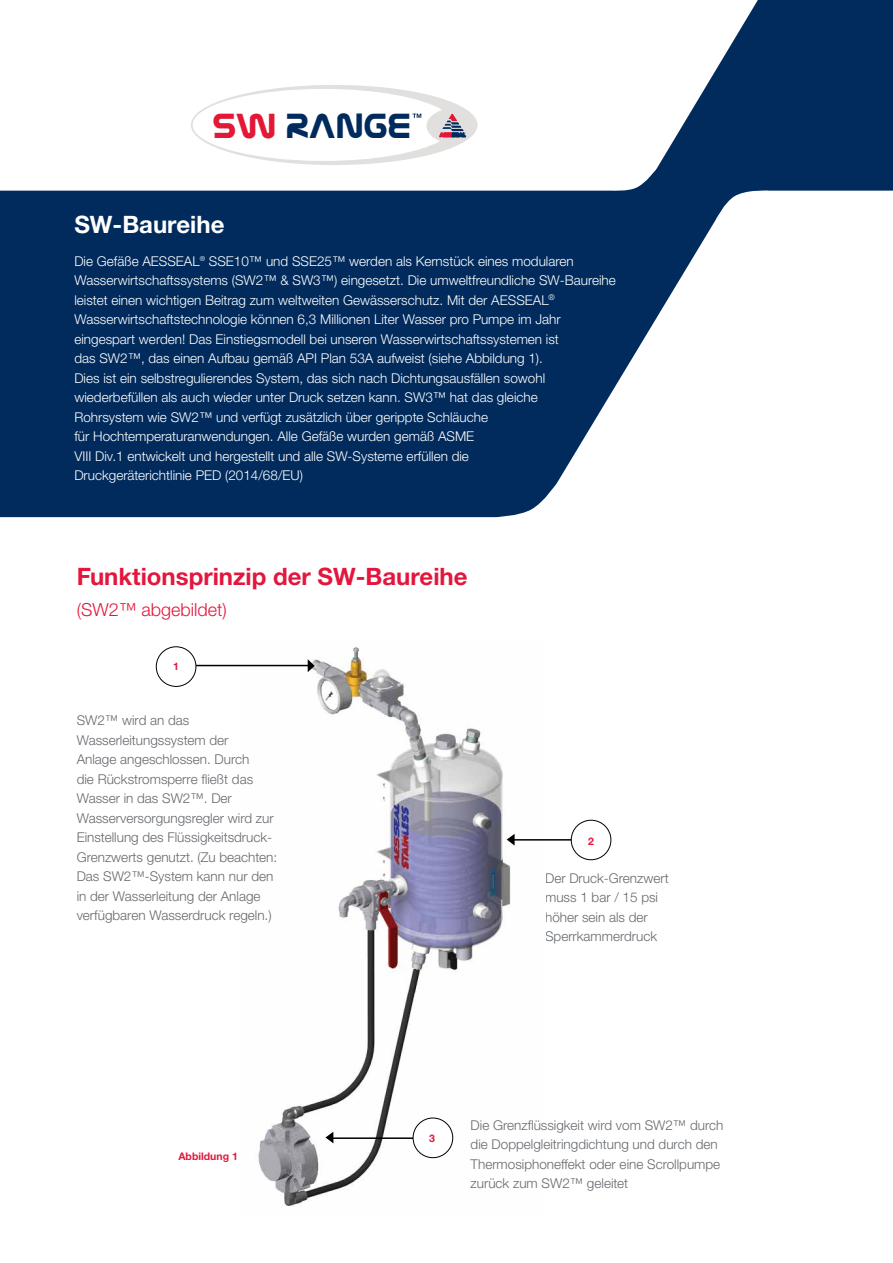
<style>
.page{position:relative;width:893px;height:1263px;background:#fff}
.page>*{position:absolute;margin:0;border:0;box-sizing:border-box;transform-origin:0 0}
.t1{font:40.65px "Nasalization";color:#002b5c}
.t2{font:700 24px "Helvetica Neue LTW1 G";color:#e3173e}
.t3{font:700 24px "Helvetica Neue LTW1 G";color:#fff}
.t4{font:300 18px "Helvetica Neue LTW1 G";color:#e3173e}
.t5{font:300 13.5px/19.5px "Helvetica Neue LTW1 G";color:#fff}
.t6{font:300 13.5px/19.5px "Helvetica Neue LTW1 G";color:#65696e}
.t7{font:700 10.5px "Helvetica Neue LTW1 G";color:#e3173e}
.s1{color:#e31837}
</style>
<div class="page">
<svg style="left:0;top:0;width:893px;height:517px;fill:#002b5c"></svg>
<img style="left:242px;top:647px;width:303px;height:559px">
<hr style="left:177px;top:665px;width:132px;height:1px;background:#000">
<svg style="left:308px;top:659px;width:7px;height:13px"></svg>
<div style="left:156px;top:647px;width:40px;height:39px;background:#fff;border-radius:50%"></div>
<div style="left:156px;top:646px;width:40px;height:41px;border:1px solid #000;border-radius:50%"></div>
<hr style="left:513px;top:839px;width:72px;height:1px;background:#000">
<svg style="left:507px;top:834px;width:8px;height:11px"></svg>
<div style="left:571px;top:820px;width:40px;height:40px;background:#fff;border-radius:50%"></div>
<div style="left:571px;top:820px;width:40px;height:40px;border:1px solid #000;border-radius:50%"></div>
<hr style="left:330px;top:1137px;width:86px;height:2px;background:#000">
<svg style="left:325px;top:1132px;width:8px;height:11px"></svg>
<div style="left:413px;top:1118px;width:40px;height:40px;background:#fff;border-radius:50%"></div>
<div style="left:413px;top:1118px;width:40px;height:40px;border:1px solid #000;border-radius:50%"></div>
<div style="left:191px;top:85px;width:287px;height:80px;background:#e1e0de;border-radius:50%"></div>
<svg style="left:193px;top:89px;width:273px;height:72px"></svg>
<h1 class="t1" style="left:213px;top:107px;width:199px"><span class="s1">SW</span> RANGE</h1>
<h2 class="t3" style="left:74px;top:210px;width:152px">SW-Baureihe</h2>
<p class="t5" style="left:74px;top:251px;width:543px">Die Gefäße AESSEAL<sup>®</sup> SSE10™ und SSE25™ werden als Kernstück eines modularen Wasserwirtschaftssystems (SW2™ &amp; SW3™) eingesetzt. Die umweltfreundliche SW-Baureihe leistet einen wichtigen Beitrag zum weltweiten Gewässerschutz. Mit der AESSEAL<sup>® </sup>Wasserwirtschaftstechnologie können 6,3 Millionen Liter Wasser pro Pumpe im Jahr eingespart werden! Das Einstiegsmodell bei unseren Wasserwirtschaftssystemen ist<br>das SW2™, das einen Aufbau gemäß API Plan 53A aufweist (siehe Abbildung 1).<br>Dies ist ein selbstregulierendes System, das sich nach Dichtungsausfällen sowohl wiederbefüllen als auch wieder unter Druck setzen kann. SW3™ hat das gleiche<br>Rohrsystem wie SW2™ und verfügt zusätzlich über gerippte Schläuche<br>für Hochtemperaturanwendungen. Alle Gefäße wurden gemäß ASME<br>VIII Div.1 entwickelt und hergestellt und alle SW-Systeme erfüllen die<br>Druckgeräterichtlinie PED (2014/68/EU)</p>
<h2 class="t2" style="left:77px;top:561px;width:392px">Funktionsprinzip der SW-Baureihe</h2>
<h3 class="t4" style="left:77px;top:598px;width:152px">(SW2™ abgebildet)</h3>
<p class="t7" style="left:173px;top:660px;width:7px">1</p>
<p class="t6" style="left:77px;top:711px;width:202px">SW2™ wird an das<br>Wasserleitungssystem der<br>Anlage angeschlossen. Durch<br>die Rückstromsperre fließt das<br>Wasser in das SW2™. Der<br>Wasserversorgungsregler wird zur<br>Einstellung des Flüssigkeitsdruck-<br>Grenzwerts genutzt. (Zu beachten:<br>Das SW2™-System kann nur den in der Wasserleitung der Anlage verfügbaren Wasserdruck regeln.)</p>
<p class="t7" style="left:178px;top:1149px;width:61px">Abbildung 1</p>
<p class="t7" style="left:588px;top:834px;width:7px">2</p>
<p class="t6" style="left:545px;top:868px;width:125px">Der Druck-Grenzwert muss 1 bar / 15 psi höher sein als der<br>Sperrkammerdruck</p>
<p class="t7" style="left:429px;top:1131px;width:7px">3</p>
<p class="t6" style="left:471px;top:1115px;width:254px">Die Grenzflüssigkeit wird vom SW2™ durch die Doppelgleitringdichtung und durch den Thermosiphoneffekt oder eine Scrollpumpe zurück zum SW2™ geleitet</p>
</div>
